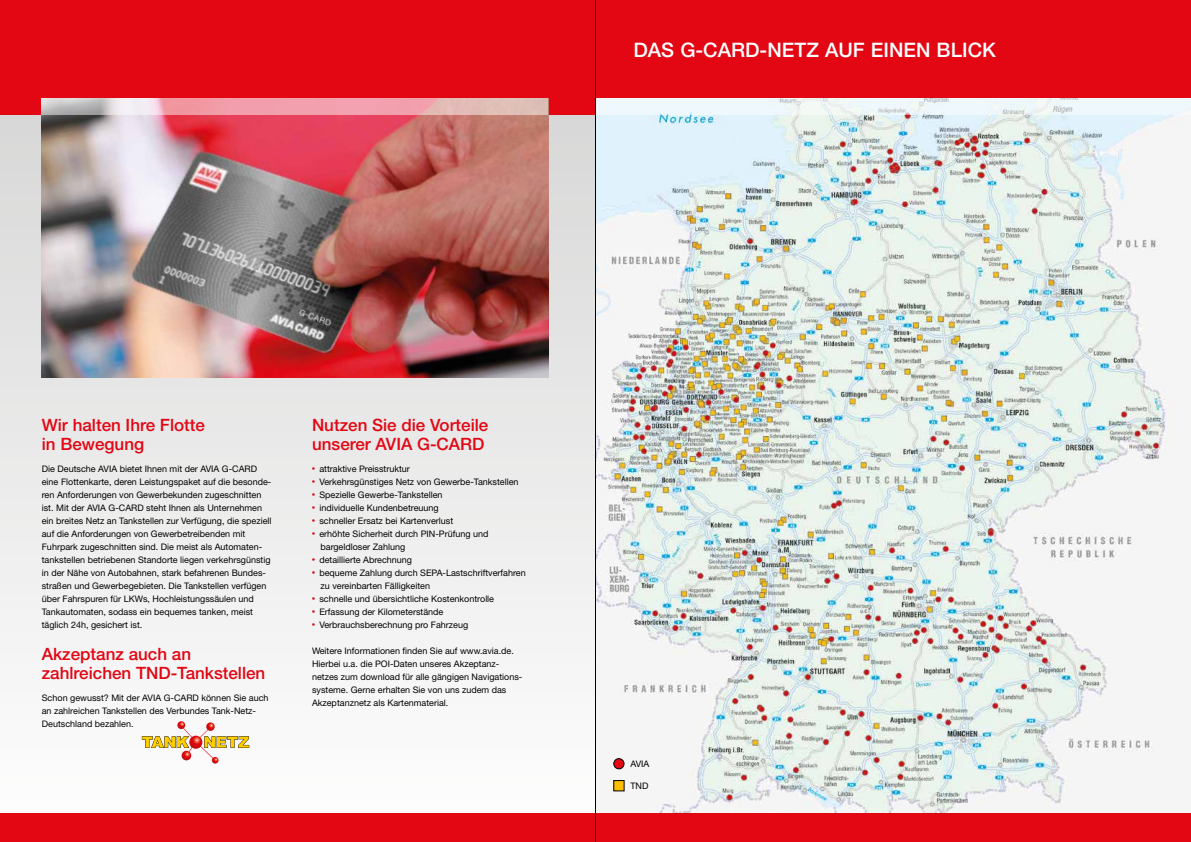
<style>
.page{position:relative;width:1191px;height:842px;background:#fff}
.page>*{position:absolute;margin:0;border:0;box-sizing:border-box;transform-origin:0 0}
.t1{font:500 20px "Helvetica Neue";color:#fff}
.t2{font:500 17px/19px "Helvetica Neue";color:#e30613}
.t3{font:9px/13px "Helvetica Neue";color:#000}
.s1{font-weight:500;font-size:7px;color:#e30613}
</style>
<div class="page">
<svg style="left:0;top:115px;width:595px;height:699px"></svg>
<div style="left:0;top:0;width:1191px;height:115px;background:#e30613"></div>
<img style="left:596px;top:115px;width:595px;height:699px">
<div style="left:0;top:814px;width:1191px;height:28px;background:#e30613"></div>
<svg style="left:596px;top:99px;width:595px;height:16px;background:#edf5f8"></svg>
<img style="left:42px;top:115px;width:506px;height:262px">
<svg style="left:42px;top:99px;width:506px;height:16px;background:#e6b0b6"></svg>
<hr style="left:595px;top:0;width:1px;height:842px;background:#000">
<div style="left:614px;top:759px;width:10px;height:10px;background:#e30613;border-radius:50%"></div>
<div style="left:613px;top:758px;width:11px;height:11px;border:1px solid #000;border-radius:50%"></div>
<div style="left:614px;top:780px;width:10px;height:11px;background:#fcbe00"></div>
<div style="left:613px;top:780px;width:11px;height:11px;border:1px solid #000"></div>
<svg style="left:142px;top:721px;width:107px;height:43px"></svg>
<h1 class="t1" style="left:633px;top:38px;width:364px">DAS G-CARD-NETZ AUF EINEN BLICK</h1>
<h2 class="t2" style="left:42px;top:416px;width:165px">Wir halten Ihre Flotte in Bewegung</h2>
<p class="t3" style="left:42px;top:462px;width:231px">Die Deutsche AVIA bietet Ihnen mit der AVIA G-CARD eine Flottenkarte, deren Leistungspaket auf die besonde&shy;ren Anforderungen von Gewerbekunden zugeschnitten ist. Mit der AVIA G-CARD steht Ihnen als Unternehmen ein breites Netz an Tankstellen zur Verfügung, die speziell auf die Anforderungen von Gewerbetreibenden mit Fuhrpark zugeschnitten sind. Die meist als Automaten&shy;tankstellen betriebenen Standorte liegen verkehrsgünstig in der Nähe von Autobahnen, stark befahrenen Bundes&shy;straßen und Gewerbegebieten. Die Tankstellen verfügen über Fahrspuren für LKWs, Hochleistungssäulen und Tankautomaten, sodass ein bequemes tanken, meist täglich 24h, gesichert ist.</p>
<h2 class="t2" style="left:42px;top:645px;width:225px">Akzeptanz auch an zahlreichen TND-Tankstellen</h2>
<p class="t3" style="left:42px;top:691px;width:228px">Schon gewusst? Mit der AVIA G-CARD können Sie auch an zahlreichen Tankstellen des Verbundes Tank-Netz-<br>Deutschland bezahlen.</p>
<h2 class="t2" style="left:312px;top:416px;width:178px">Nutzen Sie die Vorteile unserer AVIA G-CARD</h2>
<p class="t3" style="left:312px;top:462px;width:99px"><span class="s1">•</span> attraktive Preisstruktur</p>
<p class="t3" style="left:312px;top:475px;width:208px"><span class="s1">•</span> Verkehrsgünstiges Netz von Gewerbe-Tankstellen</p>
<p class="t3" style="left:312px;top:488px;width:132px"><span class="s1">•</span> Spezielle Gewerbe-Tankstellen</p>
<p class="t3" style="left:312px;top:501px;width:128px"><span class="s1">•</span> individuelle Kundenbetreuung</p>
<p class="t3" style="left:312px;top:514px;width:143px"><span class="s1">•</span> schneller Ersatz bei Kartenverlust</p>
<p class="t3" style="left:320px;top:527px;width:169px;text-indent:-9px"><span class="s1">•</span> erhöhte Sicherheit durch PIN-Prüfung und bargeldloser Zahlung</p>
<p class="t3" style="left:312px;top:553px;width:102px"><span class="s1">•</span> detaillierte Abrechnung</p>
<p class="t3" style="left:320px;top:566px;width:207px;text-indent:-9px"><span class="s1">•</span> bequeme Zahlung durch SEPA-Lastschriftverfahren zu vereinbarten Fälligkeiten</p>
<p class="t3" style="left:312px;top:592px;width:184px"><span class="s1">•</span> schnelle und übersichtliche Kostenkontrolle</p>
<p class="t3" style="left:312px;top:605px;width:133px"><span class="s1">•</span> Erfassung der Kilometerstände</p>
<p class="t3" style="left:312px;top:618px;width:158px"><span class="s1">•</span> Verbrauchsberechnung pro Fahrzeug</p>
<p class="t3" style="left:312px;top:644px;width:212px">Weitere Informationen finden Sie auf www.avia.de.<br>Hierbei u.a. die POI-Daten unseres Akzeptanz&shy;netzes zum download für alle gängigen Navigations&shy;systeme. Gerne erhalten Sie von uns zudem das Akzeptanznetz als Kartenmaterial.</p>
<p class="t3" style="left:630px;top:757px;width:21px">AVIA</p>
<p class="t3" style="left:630px;top:779px;width:19px">TND</p>
</div>
